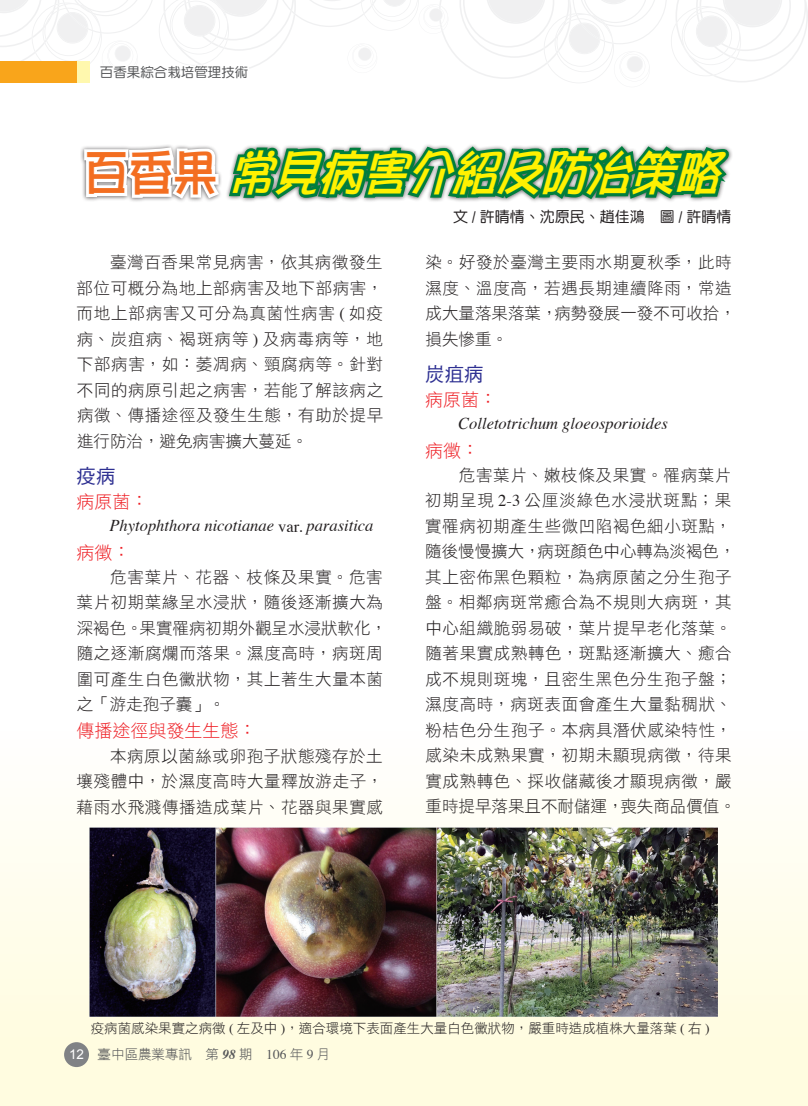
<style>
.page{position:relative;width:808px;height:1106px;background:#fff}
.page>*{position:absolute;margin:0;border:0;box-sizing:border-box;transform-origin:0 0}
.t1{font:italic 48px "DFPOP1 Std W7";color:#fff101;scale:.93 1}
.t2{font:19.5px "DF Hei Std W5";color:#2e3092}
.t3{font:18px "DF Hei Std W3";color:#ee1d23}
.t4{font:16.5px/25.5px "DF Hei Std W3";letter-spacing:.035em;color:#231f20}
.t5{font:italic 16.5px "Times";color:#231f20}
.t6{font:15px "DF Yuan Std W5";color:#231f20}
.t7{font:13.5px "DF Hei Std W3";color:#231f20}
.t8{font:13.5px "DF Hei Lt HK BF";color:#57585a}
.t9{font:13.5px "DF Yuan Std W5";color:#57585a}
.s1{font-style:normal;color:#f36e21}
.s2{font-family:"Times"}
.s3{font-style:normal}
.s4{font-family:"Arial";color:#fff}
.s5{font-family:"Times";font-weight:700;font-style:italic}
</style>
<div class="page">
<div style="left:0;top:697px;width:808px;height:409px;background:linear-gradient(to bottom,#fff,#fffcdb)"></div>
<svg style="left:807px;top:697px;width:1px;height:409px"></svg>
<img style="left:89px;top:827px;width:628px;height:189px">
<div style="left:64px;top:1042px;width:25px;height:25px;background:#808285;border-radius:50%"></div>
<svg style="left:0;top:0;width:808px;height:202px"></svg>
<div style="left:0;top:62px;width:89px;height:21px;background:#fff8ae"></div>
<div style="left:0;top:62px;width:77px;height:21px;background:#f9a51b"></div>
<p class="t9" style="left:100px;top:65px;width:150px">百香果綜合栽培管理技術</p>
<h1 class="t1" style="left:84px;top:147px;width:699px"><span class="s1">百香果</span>常見病害介紹及防治策略</h1>
<p class="t6" style="left:453px;top:209px;width:280px">文 / 許晴情、沈原民、趙佳鴻　圖 / 許晴情</p>
<p class="t4" style="left:77px;top:249px;width:308px;text-align:justify;text-indent:34px">臺灣百香果常見病害，依其病徵發生部位可概分為地上部病害及地下部病害，而地上部病害又可分為真菌性病害 <span class="s2">(</span> 如疫病、炭疽病、褐斑病等 <span class="s2">)</span> 及病毒病等，地下部病害，如：萎凋病、頸腐病等。針對不同的病原引起之病害，若能了解該病之病徵、傳播途徑及發生生態，有助於提早進行防治，避免病害擴大蔓延。</p>
<p class="t2" style="left:77px;top:466px;width:41px">疫病</p>
<p class="t3" style="left:77px;top:491px;width:74px">病原菌：</p>
<p class="t5" style="left:110px;top:511px;width:265px">Phytophthora nicotianae <span class="s3">var.</span> parasitica</p>
<p class="t3" style="left:77px;top:542px;width:56px">病徵：</p>
<p class="t4" style="left:77px;top:564px;width:312px;text-indent:34px">危害葉片、花器、枝條及果實。危害葉片初期葉緣呈水浸狀，隨後逐漸擴大為深褐色。果實罹病初期外觀呈水浸狀軟化，隨之逐漸腐爛而落果。濕度高時，病斑周圍可產生白色黴狀物，其上著生大量本菌之「游走孢子囊」。</p>
<p class="t3" style="left:77px;top:721px;width:182px">傳播途徑與發生生態：</p>
<p class="t4" style="left:77px;top:742px;width:308px;text-align:justify;text-indent:33px">本病原以菌絲或卵孢子狀態殘存於土壤殘體中，於濕度高時大量釋放游走子，藉雨水飛濺傳播造成葉片、花器與果實感</p>
<p class="t4" style="left:425px;top:249px;width:312px">染。好發於臺灣主要雨水期夏秋季，此時濕度、溫度高，若遇長期連續降雨，常造成大量落果落葉，病勢發展一發不可收拾，損失慘重。</p>
<p class="t2" style="left:425px;top:364px;width:60px">炭疽病</p>
<p class="t3" style="left:425px;top:389px;width:73px">病原菌：</p>
<p class="t5" style="left:458px;top:409px;width:211px">Colletotrichum gloeosporioides</p>
<p class="t3" style="left:425px;top:440px;width:55px">病徵：</p>
<p class="t4" style="left:425px;top:462px;width:312px;text-indent:34px">危害葉片、嫩枝條及果實。罹病葉片初期呈現 <span class="s2">2-3</span> 公厘淡綠色水浸狀斑點；果實罹病初期產生些微凹陷褐色細小斑點，隨後慢慢擴大，病斑顏色中心轉為淡褐色，其上密佈黑色顆粒，為病原菌之分生孢子盤。相鄰病斑常癒合為不規則大病斑，其中心組織脆弱易破，葉片提早老化落葉。隨著果實成熟轉色，斑點逐漸擴大、癒合成不規則斑塊，且密生黑色分生孢子盤；濕度高時，病斑表面會產生大量黏稠狀、粉桔色分生孢子。本病具潛伏感染特性，感染未成熟果實，初期未顯現病徵，待果實成熟轉色、採收儲藏後才顯現病徵，嚴重時提早落果且不耐儲運，喪失商品價值。</p>
<p class="t7" style="left:91px;top:1020px;width:620px">疫病菌感染果實之病徵 <span class="s2">(</span> 左及中 <span class="s2">)</span>，適合環境下表面產生大量白色黴狀物，嚴重時造成植株大量落葉 <span class="s2">(</span> 右 <span class="s2">)</span></p>
<p class="t8" style="left:69px;top:1047px;width:263px"><span class="s4">12</span> 臺中區農業專訊　第 <span class="s5">98</span> 期　<span class="s2">106</span> 年 <span class="s2">9</span> 月</p>
</div>
